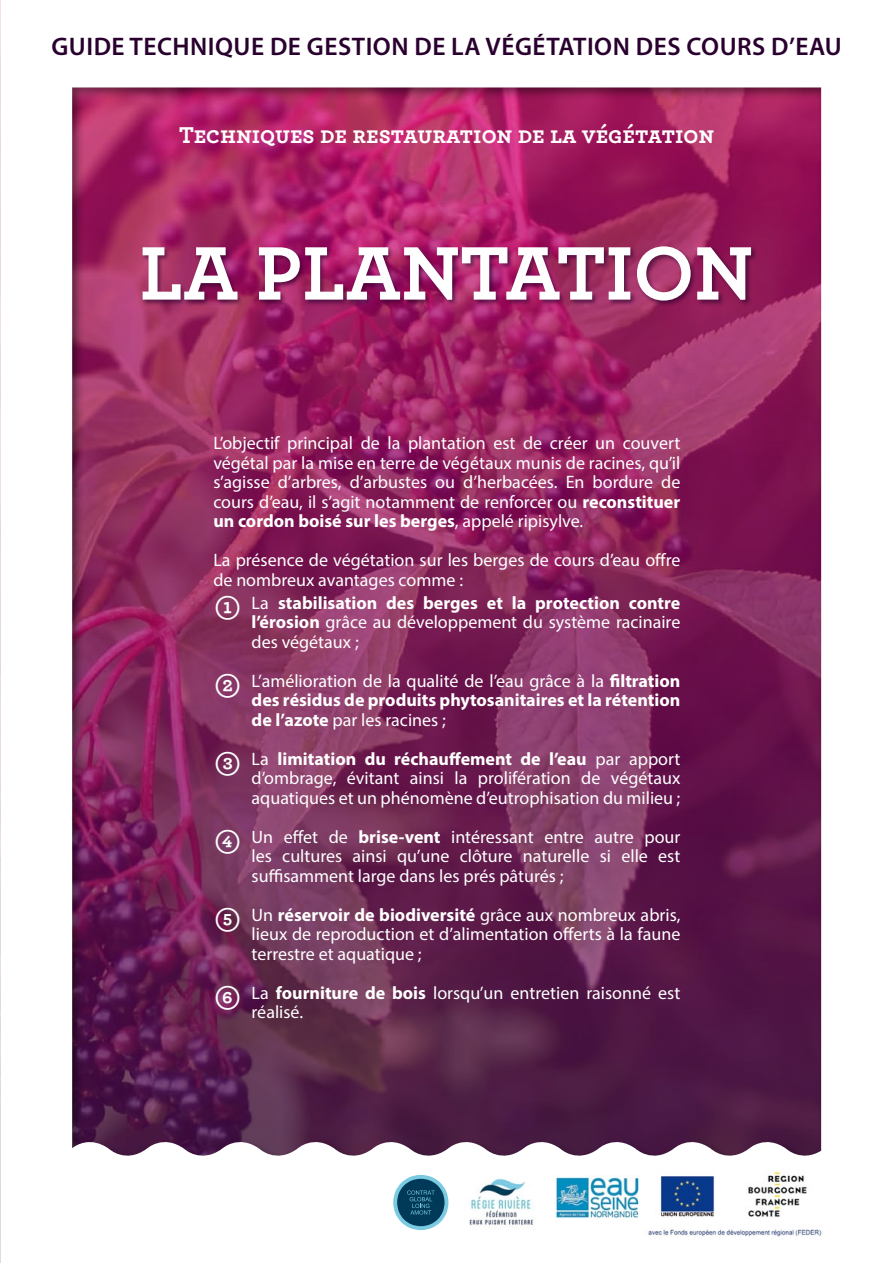
<style>
.page{position:relative;width:893px;height:1263px;background:#fff}
.page>*{position:absolute;margin:0;border:0;box-sizing:border-box;transform-origin:0 0}
.t1{font:700 79.5px "Archer";color:#fff}
.t2{font:600 25.5px "Myriad Pro";letter-spacing:.02em;color:#29002e}
.t3{font:700 24px "Archer";color:#fff}
.t4{font:18px/19.5px "Myriad Pro";color:#fff;text-align:justify}
.t5{font:700 18px/19.5px "Myriad Pro";color:#fff;text-align:justify}
.s1{font-weight:700}
.s2{font-weight:400}
</style>
<div class="page">
<img style="left:0;top:0;width:822px;height:1263px">
<img style="left:644px;top:1171px;width:178px;height:66px">
<img style="left:555px;top:1175px;width:86px;height:44px">
<img style="left:463px;top:1175px;width:76px;height:55px">
<svg style="left:393px;top:1175px;width:55px;height:55px"></svg>
<div style="left:141px;top:244px;width:617px;height:63px;background:#29002e;opacity:.6"></div>
<h2 class="t2" style="left:51px;top:30px;width:792px">GUIDE TECHNIQUE DE GESTION DE LA VÉGÉTATION DES COURS D’EAU</h2>
<h3 class="t3" style="left:179px;top:117px;width:537px">Techniques de restauration de la végétation</h3>
<h1 class="t1" style="left:140px;top:210px;width:615px">La plantation</h1>
<p class="t4" style="left:213px;top:433px;width:468px">L’objectif principal de la plantation est de créer un couvert végétal par la mise en terre de végétaux munis de racines, qu’il s’agisse d’arbres, d’arbustes ou d’herbacées. En bordure de cours d’eau, il s’agit notamment de renforcer ou <span class="s1">reconstituer un cordon boisé sur les berges</span>, appelé ripisylve.</p>
<p class="t4" style="left:213px;top:550px;width:469px">La présence de végétation sur les berges de cours d’eau offre de nombreux avantages comme :</p>
<h3 class="t3" style="left:214px;top:588px;width:28px">1</h3>
<h3 class="t3" style="left:214px;top:666px;width:28px">2</h3>
<h3 class="t3" style="left:214px;top:744px;width:28px">3</h3>
<h3 class="t3" style="left:214px;top:822px;width:28px">4</h3>
<h3 class="t3" style="left:214px;top:900px;width:28px">5</h3>
<h3 class="t3" style="left:214px;top:978px;width:28px">6</h3>
<p class="t4" style="left:252px;top:593px;width:430px">La <span class="s1">stabilisation des berges et la protection contre l’érosion</span> grâce au développement du système racinaire des végétaux ;</p>
<p class="t5" style="left:252px;top:670px;width:430px"><span class="s2">L’amélioration de la qualité de l’eau grâce à la</span> filtration des résidus de produits phytosanitaires et la rétention de l’azote <span class="s2">par les racines ;</span></p>
<p class="t4" style="left:252px;top:749px;width:430px">La <span class="s1">limitation du réchauffement de l’eau</span> par apport d’ombrage, évitant ainsi la prolifération de végétaux aquatiques et un phénomène d’eutrophisation du milieu ;</p>
<p class="t4" style="left:252px;top:827px;width:430px">Un effet de <span class="s1">brise-vent</span> intéressant entre autre pour les cultures ainsi qu’une clôture naturelle si elle est suffisamment large dans les prés pâturés ;</p>
<p class="t4" style="left:252px;top:905px;width:430px">Un <span class="s1">réservoir de biodiversité</span> grâce aux nombreux abris, lieux de reproduction et d’alimentation offerts à la faune terrestre et aquatique ;</p>
<p class="t4" style="left:252px;top:983px;width:430px">La <span class="s1">fourniture de bois</span> lorsqu’un entretien raisonné est réalisé.</p>
</div>
